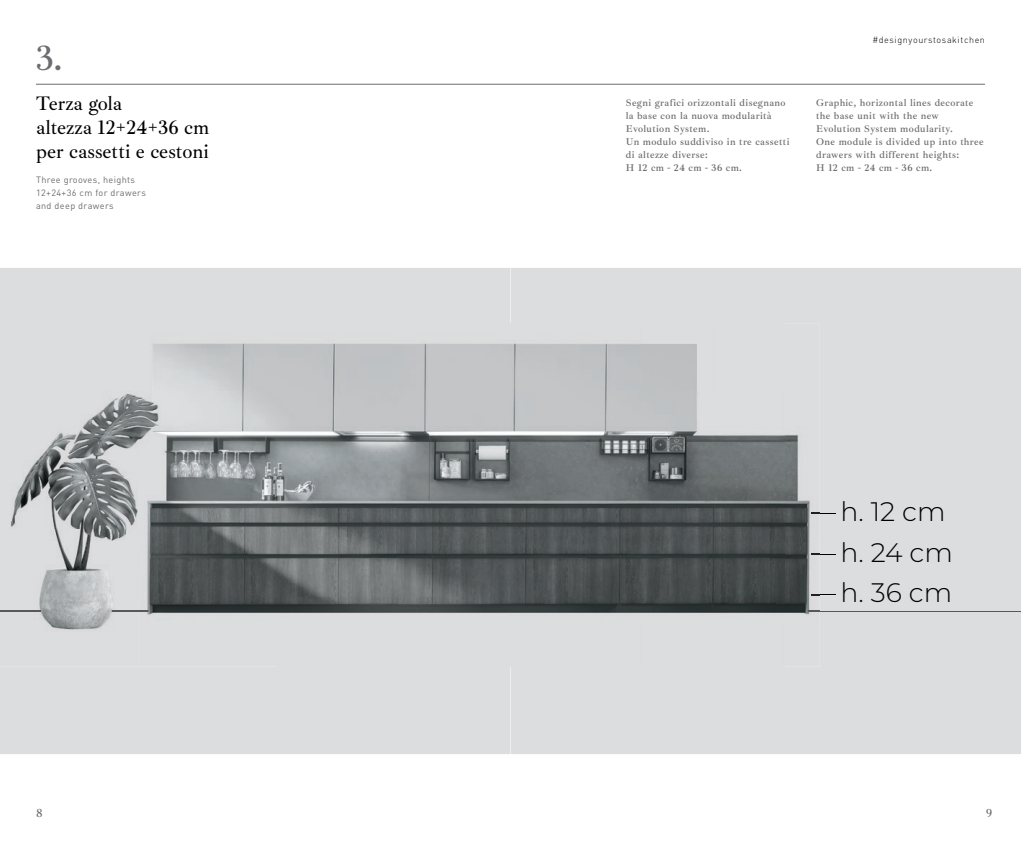
<style>
.page{position:relative;width:1021px;height:842px;background:#fff}
.page>*{position:absolute;margin:0;border:0;box-sizing:border-box;transform-origin:0 0}
.t1{font:500 36px "Ibarra Real Nova";color:#6c6d70}
.t2{font:300 26.8px "Montserrat";color:#000}
.t3{font:500 20px/24px "Ibarra Real Nova";color:#000}
.t4{font:500 12px "Ibarra Real Nova";color:#6c6d70}
.t5{font:600 10px/13px "Ibarra Real Nova";letter-spacing:.04em;color:#6c6d70}
.t6{font:9.1px/13px "DIN";letter-spacing:.04em;color:#6c6d70}
.t7{font:300 9px "DIN";letter-spacing:.07em;color:#000}
</style>
<div class="page">
<div style="left:510px;top:268px;width:510px;height:486px;background:#dcdddf"></div>
<hr style="left:510px;top:84px;width:474px;height:1px;background:#6c6d70">
<hr style="left:807px;top:611px;width:213px;height:1px;background:#57585a">
<img style="left:510px;top:323px;width:309px;height:344px">
<svg style="left:807px;top:611px;width:12px;height:1px"></svg>
<svg style="left:811px;top:513px;width:24px;height:1px"></svg>
<svg style="left:811px;top:554px;width:24px;height:1px"></svg>
<svg style="left:811px;top:595px;width:24px;height:1px"></svg>
<svg style="left:0;top:268px;width:510px;height:486px;background:#b6b9ba"></svg>
<hr style="left:36px;top:84px;width:474px;height:1px;background:#6c6d70">
<img style="left:111px;top:611px;width:37px;height:1px">
<img style="left:0;top:611px;width:41px;height:1px">
<h1 class="t1" style="left:36px;top:38px;width:28px">3.</h1>
<h3 class="t3" style="left:36px;top:92px;width:174px">Terza gola<br>altezza 12+24+36 cm per cassetti e cestoni</h3>
<p class="t6" style="left:36px;top:173px;width:111px">Three grooves, heights<br>12+24+36 cm for drawers and deep drawers</p>
<p class="t4" style="left:36px;top:807px;width:8px">8</p>
<p class="t5" style="left:626px;top:96px;width:165px">Segni grafici orizzontali disegnano la base con la nuova modularità<br>Evolution System.<br>Un modulo suddiviso in tre cassetti di altezze diverse:<br>H 12 cm - 24 cm - 36 cm.</p>
<p class="t7" style="left:872px;top:34px;width:114px">#designyourstosakitchen</p>
<p class="t5" style="left:816px;top:96px;width:169px">Graphic, horizontal lines decorate the base unit with the new<br>Evolution System modularity.<br>One module is divided up into three drawers with different heights:<br>H 12 cm - 24 cm - 36 cm.</p>
<h2 class="t2" style="left:840px;top:493px;width:106px">h. 12 cm</h2>
<h2 class="t2" style="left:840px;top:534px;width:114px">h. 24 cm</h2>
<h2 class="t2" style="left:840px;top:575px;width:113px">h. 36 cm</h2>
<p class="t4" style="left:986px;top:807px;width:8px">9</p>
</div>
